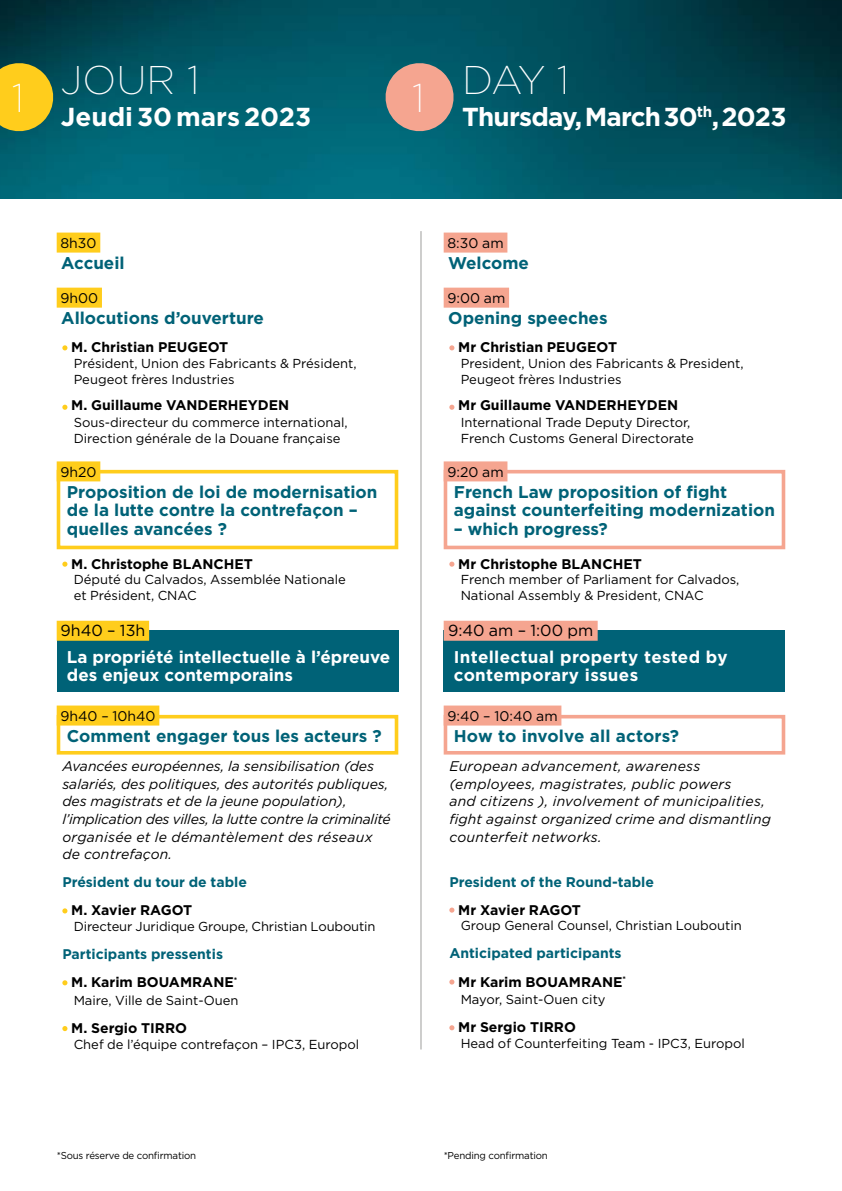
<style>
.page{position:relative;width:842px;height:1191px;background:#fff}
.page>*{position:absolute;margin:0;border:0;box-sizing:border-box;transform-origin:0 0}
.t1{font:200 40px "Gotham";color:#fff}
.t2{font:700 26px "Gotham";letter-spacing:-.03em;color:#fff}
.t3{font:700 26px "Gotham";color:#fff}
.t4{font:700 17px/18.4px "Gotham";color:#006277}
.t5{font:700 17px/18.4px "Gotham";color:#fff}
.t6{font:700 17px/18.4px "Gotham";letter-spacing:.02em;color:#fff}
.t7{font:16px "Gotham";color:#000}
.t8{font:italic 14px/17.6px "Gotham";letter-spacing:.01em;color:#000}
.t9{font:700 14px "Gotham";color:#000}
.t10{font:700 14px/28.2px "Gotham";color:#006277}
.t11{font:14px "Gotham";color:#000}
.t12{font:13px/15.6px "Gotham";color:#000}
.t13{font:10px "Gotham";letter-spacing:-.02em;color:#000}
.s1{color:#000}
</style>
<div class="page">
<img style="left:0;top:0;width:842px;height:198px">
<svg style="left:0;top:60px;width:57px;height:74px;background:#b8aa2e"></svg>
<svg style="left:382px;top:60px;width:75px;height:74px;background:#a08d85"></svg>
<div style="left:57px;top:470px;width:341px;height:79px;border:4px solid #ffcd1c"></div>
<div style="left:444px;top:470px;width:341px;height:79px;border:4px solid #f5a590"></div>
<div style="left:444px;top:715px;width:341px;height:39px;border:4px solid #f5a590"></div>
<div style="left:57px;top:715px;width:341px;height:39px;border:4px solid #ffcd1c"></div>
<div style="left:444px;top:630px;width:341px;height:61px;background:#006277"></div>
<div style="left:57px;top:630px;width:341px;height:61px;background:#006277"></div>
<div style="left:57px;top:232px;width:43px;height:20px;background:#ffcd1c"></div>
<div style="left:57px;top:288px;width:45px;height:20px;background:#ffcd1c"></div>
<div style="left:57px;top:461px;width:43px;height:20px;background:#ffcd1c"></div>
<div style="left:57px;top:621px;width:92px;height:20px;background:#ffcd1c"></div>
<div style="left:57px;top:705px;width:102px;height:20px;background:#ffcd1c"></div>
<svg style="left:62px;top:345px;width:5px;height:5px"></svg>
<svg style="left:62px;top:405px;width:5px;height:5px"></svg>
<svg style="left:62px;top:561px;width:5px;height:5px"></svg>
<svg style="left:62px;top:908px;width:5px;height:5px"></svg>
<svg style="left:62px;top:980px;width:5px;height:5px"></svg>
<svg style="left:62px;top:1026px;width:5px;height:5px"></svg>
<div style="left:444px;top:232px;width:63px;height:20px;background:#f5a590"></div>
<div style="left:444px;top:288px;width:65px;height:20px;background:#f5a590"></div>
<div style="left:444px;top:461px;width:63px;height:20px;background:#f5a590"></div>
<div style="left:444px;top:621px;width:154px;height:20px;background:#f5a590"></div>
<div style="left:444px;top:705px;width:117px;height:20px;background:#f5a590"></div>
<svg style="left:449px;top:345px;width:5px;height:5px"></svg>
<svg style="left:449px;top:405px;width:5px;height:5px"></svg>
<svg style="left:449px;top:561px;width:5px;height:5px"></svg>
<svg style="left:449px;top:907px;width:5px;height:5px"></svg>
<svg style="left:449px;top:979px;width:5px;height:5px"></svg>
<svg style="left:449px;top:1025px;width:5px;height:5px"></svg>
<hr style="left:421px;top:231px;width:1px;height:818px;background:#9d9d9c">
<h1 class="t1" style="left:12px;top:73px;width:14px">1</h1>
<h1 class="t1" style="left:61px;top:55px;width:141px">JOUR 1</h1>
<h2 class="t3" style="left:61px;top:99px;width:252px">Jeudi 30 mars 2023</h2>
<h1 class="t1" style="left:412px;top:55px;width:159px">1 DAY 1</h1>
<h2 class="t2" style="left:462px;top:99px;width:326px">Thursday, March 30<sup>th</sup>, 2023</h2>
<p class="t11" style="left:60px;top:234px;width:38px">8h30</p>
<h3 class="t4" style="left:61px;top:254px;width:65px">Accueil</h3>
<p class="t11" style="left:60px;top:289px;width:39px">9h00</p>
<h3 class="t4" style="left:61px;top:309px;width:204px">Allocutions d’ouverture</h3>
<p class="t9" style="left:71px;top:338px;width:159px">M. Christian PEUGEOT</p>
<p class="t12" style="left:74px;top:355px;width:284px">Président, Union des Fabricants &amp; Président,<br>Peugeot frères Industries</p>
<p class="t9" style="left:71px;top:395px;width:220px">M. Guillaume VANDERHEYDEN</p>
<p class="t12" style="left:74px;top:415px;width:275px">Sous-directeur du commerce international,<br>Direction générale de la Douane française</p>
<p class="t11" style="left:60px;top:463px;width:38px">9h20</p>
<h3 class="t4" style="left:67px;top:483px;width:312px">Proposition de loi de modernisation de la lutte contre la contrefaçon – quelles avancées ?</h3>
<p class="t9" style="left:71px;top:554px;width:183px">M. Christophe BLANCHET</p>
<p class="t12" style="left:74px;top:571px;width:274px">Député du Calvados, Assemblée Nationale et Président, CNAC</p>
<p class="t7" style="left:60px;top:620px;width:86px">9h40 – 13h</p>
<h3 class="t5" style="left:67px;top:647px;width:325px">La propriété intellectuelle à l’épreuve des enjeux contemporains</h3>
<p class="t11" style="left:60px;top:707px;width:97px">9h40 – 10h40</p>
<h3 class="t4" style="left:67px;top:727px;width:316px">Comment engager tous les acteurs ?</h3>
<p class="t8" style="left:62px;top:757px;width:330px">Avancées européennes, la sensibilisation (des salariés, des politiques, des autorités publiques, des magistrats et de la jeune population), l’implication des villes, la lutte contre la criminalité organisée et le démantèlement des réseaux de contrefaçon.</p>
<p class="t10" style="left:62px;top:868px;width:186px">Président du tour de table</p>
<p class="t9" style="left:71px;top:901px;width:122px">M. Xavier RAGOT</p>
<p class="t12" style="left:74px;top:918px;width:303px">Directeur Juridique Groupe, Christian Louboutin</p>
<p class="t10" style="left:71px;top:940px;width:168px;text-indent:-9px">Participants pressentis<br><span class="s1">M. Karim BOUAMRANE</span><sup>*</sup></p>
<p class="t12" style="left:74px;top:992px;width:166px">Maire, Ville de Saint-Ouen</p>
<p class="t9" style="left:71px;top:1019px;width:117px">M. Sergio TIRRO</p>
<p class="t12" style="left:74px;top:1036px;width:287px">Chef de l’équipe contrefaçon – IPC3, Europol</p>
<p class="t11" style="left:447px;top:234px;width:58px">8:30 am</p>
<h3 class="t4" style="left:448px;top:254px;width:82px">Welcome</h3>
<p class="t11" style="left:447px;top:289px;width:59px">9:00 am</p>
<h3 class="t4" style="left:448px;top:309px;width:161px">Opening speeches</h3>
<p class="t9" style="left:458px;top:338px;width:160px">Mr Christian PEUGEOT</p>
<p class="t12" style="left:461px;top:355px;width:284px">President, Union des Fabricants &amp; President,<br>Peugeot frères Industries</p>
<p class="t9" style="left:458px;top:395px;width:221px">Mr Guillaume VANDERHEYDEN</p>
<p class="t12" style="left:461px;top:415px;width:235px">International Trade Deputy Director,<br>French Customs General Directorate</p>
<p class="t11" style="left:447px;top:463px;width:58px">9:20 am</p>
<h3 class="t4" style="left:454px;top:483px;width:323px">French Law proposition of fight against counterfeiting modernization</h3>
<h3 class="t4" style="left:454px;top:519px;width:155px">– which progress?</h3>
<p class="t9" style="left:458px;top:554px;width:185px">Mr Christophe BLANCHET</p>
<p class="t12" style="left:461px;top:571px;width:280px">French member of Parliament for Calvados,<br>National Assembly &amp; President, CNAC</p>
<p class="t7" style="left:448px;top:620px;width:147px">9:40 am – 1:00 pm</p>
<h3 class="t6" style="left:454px;top:647px;width:275px">Intellectual property tested by contemporary issues</h3>
<p class="t11" style="left:447px;top:707px;width:112px">9:40 – 10:40 am</p>
<h3 class="t4" style="left:454px;top:727px;width:227px">How to involve all actors?</h3>
<p class="t8" style="left:449px;top:757px;width:323px">European advancement, awareness (employees, magistrates, public powers<br>and citizens ), involvement of municipalities, fight against organized crime and dismantling counterfeit networks.</p>
<p class="t10" style="left:449px;top:867px;width:206px">President of the Round-table</p>
<p class="t9" style="left:458px;top:900px;width:124px">Mr Xavier RAGOT</p>
<p class="t12" style="left:461px;top:917px;width:283px">Group General Counsel, Christian Louboutin</p>
<p class="t10" style="left:458px;top:939px;width:169px;text-indent:-9px">Anticipated participants<br><span class="s1">Mr Karim BOUAMRANE</span><sup>*</sup></p>
<p class="t12" style="left:461px;top:991px;width:146px">Mayor, Saint-Ouen city</p>
<p class="t9" style="left:458px;top:1018px;width:119px">Mr Sergio TIRRO</p>
<p class="t12" style="left:461px;top:1035px;width:286px">Head of Counterfeiting Team - IPC3, Europol</p>
<p class="t13" style="left:57px;top:1149px;width:141px">*Sous réserve de confirmation</p>
<p class="t13" style="left:444px;top:1149px;width:106px">*Pending confirmation</p>
</div>
